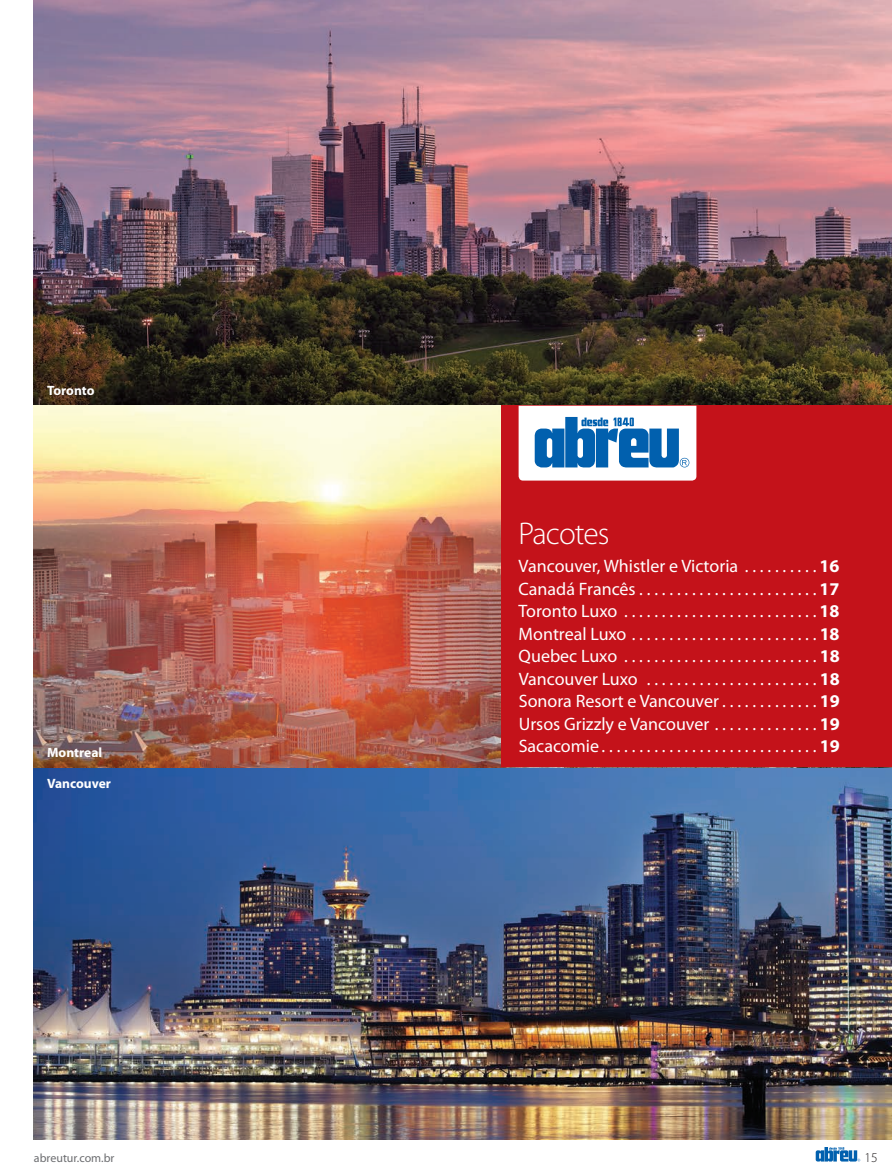
<style>
.page{position:relative;width:892px;height:1173px;background:#fff}
.page>*{position:absolute;margin:0;border:0;box-sizing:border-box;transform-origin:0 0}
.t1{font:300 31.5px "Myriad Pro";letter-spacing:-.03em;color:#fff}
.t2{font:18px/22.5px "Myriad Pro";color:#fff;text-align:justify}
.t3{font:700 13.5px "Myriad Pro";color:#fff}
.t4{font:300 13.5px "Myriad Pro";color:#231f20}
.t5{font:12px "Myriad Pro";color:#6c6d70}
.s1{font-weight:700}
</style>
<div class="page">
<svg style="left:816px;top:1147px;width:44px;height:14px"></svg>
<img style="left:34px;top:0;width:858px;height:767px">
<img style="left:34px;top:767px;width:858px;height:372px">
<div style="left:501px;top:406px;width:391px;height:361px;background:#c4121a"></div>
<svg style="left:519px;top:406px;width:177px;height:74px;background:#9dc1df"></svg>
<p class="t3" style="left:47px;top:382px;width:49px">Toronto</p>
<p class="t3" style="left:47px;top:743px;width:57px">Montreal</p>
<p class="t3" style="left:47px;top:774px;width:65px">Vancouver</p>
<h1 class="t1" style="left:519px;top:514px;width:92px">Pacotes</h1>
<p class="t2" style="left:519px;top:554px;width:323px">Vancouver, Whistler e Victoria . . . . . . . . . . <span class="s1">16<br></span>Canadá Francês ........................<span class="s1">17<br></span>Toronto Luxo ..........................<span class="s1">18<br></span>Montreal Luxo .........................<span class="s1">18<br></span>Quebec Luxo ..........................<span class="s1">18<br></span>Vancouver Luxo .......................<span class="s1">18<br></span>Sonora Resort e Vancouver . . . . . . . . . . . . . <span class="s1">19<br></span>Ursos Grizzly e Vancouver . . . . . . . . . . . . . . <span class="s1">19<br></span>Sacacomie .............................<span class="s1">19</span></p>
<p class="t5" style="left:34px;top:1150px;width:82px">abreutur.com.br</p>
<p class="t4" style="left:865px;top:1149px;width:15px">15</p>
</div>
